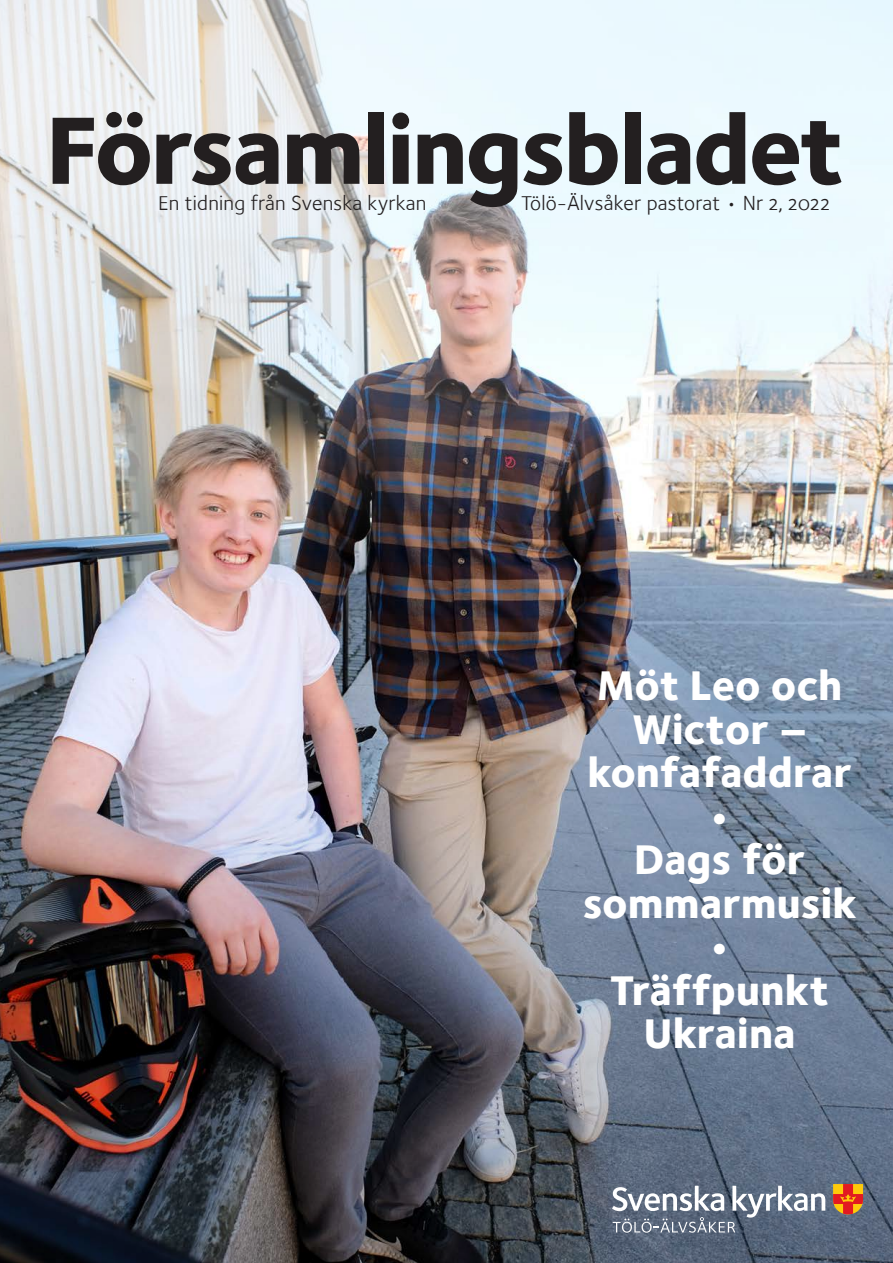
<style>
.page{position:relative;width:893px;height:1263px;background:#fff}
.page>*{position:absolute;margin:0;border:0;box-sizing:border-box;transform-origin:0 0}
.Svk20_-_rubrik1_-_fo{font:800 99px "Foundry Sterling";letter-spacing:-.03em;color:#231f20}
.Svk20_-_ingress_-_fo{font:800 42.6px "Foundry Sterling";color:#fff}
.Svk20_-_bröd_-_crims{font:800 42.6px "Foundry Sterling";color:#fff}
.Svk20_-_ingress_-_fo-2{font:21px "Foundry Sterling Book OSF";letter-spacing:.01em;color:#231f20}
</style>
<div class="page">
<svg style="left:0;top:0;width:893px;height:410px;background:#dfe4e6"></svg>
<img style="left:0;top:410px;width:893px;height:853px">
<svg style="left:612px;top:1186px;width:213px;height:47px"></svg>
<svg style="left:833px;top:1184px;width:30px;height:30px"></svg>
<p class="Svk20_-_rubrik1_-_fo" style="left:46px;top:89px;width:801px">Församlingsbladet</p>
<p class="Svk20_-_ingress_-_fo-2" style="left:158px;top:191px;width:270px">En tidning från Svenska kyrkan</p>
<p class="Svk20_-_ingress_-_fo-2" style="left:521px;top:191px;width:310px">Tölö-Älvsåker pastorat • Nr 2, 2022</p>
<p class="Svk20_-_ingress_-_fo" style="left:597px;top:660px;width:247px">Möt Leo och</p>
<p class="Svk20_-_ingress_-_fo" style="left:632px;top:703px;width:177px">Wictor –</p>
<p class="Svk20_-_ingress_-_fo" style="left:587px;top:747px;width:266px">konfafaddrar</p>
<p class="Svk20_-_bröd_-_crims" style="left:711px;top:790px;width:19px">•</p>
<p class="Svk20_-_ingress_-_fo" style="left:634px;top:833px;width:172px">Dags för</p>
<p class="Svk20_-_ingress_-_fo" style="left:583px;top:877px;width:275px">sommarmusik</p>
<p class="Svk20_-_bröd_-_crims" style="left:711px;top:920px;width:19px">•</p>
<p class="Svk20_-_ingress_-_fo" style="left:610px;top:964px;width:221px">Träffpunkt</p>
<p class="Svk20_-_ingress_-_fo" style="left:644px;top:1007px;width:153px">Ukraina</p>
</div>
